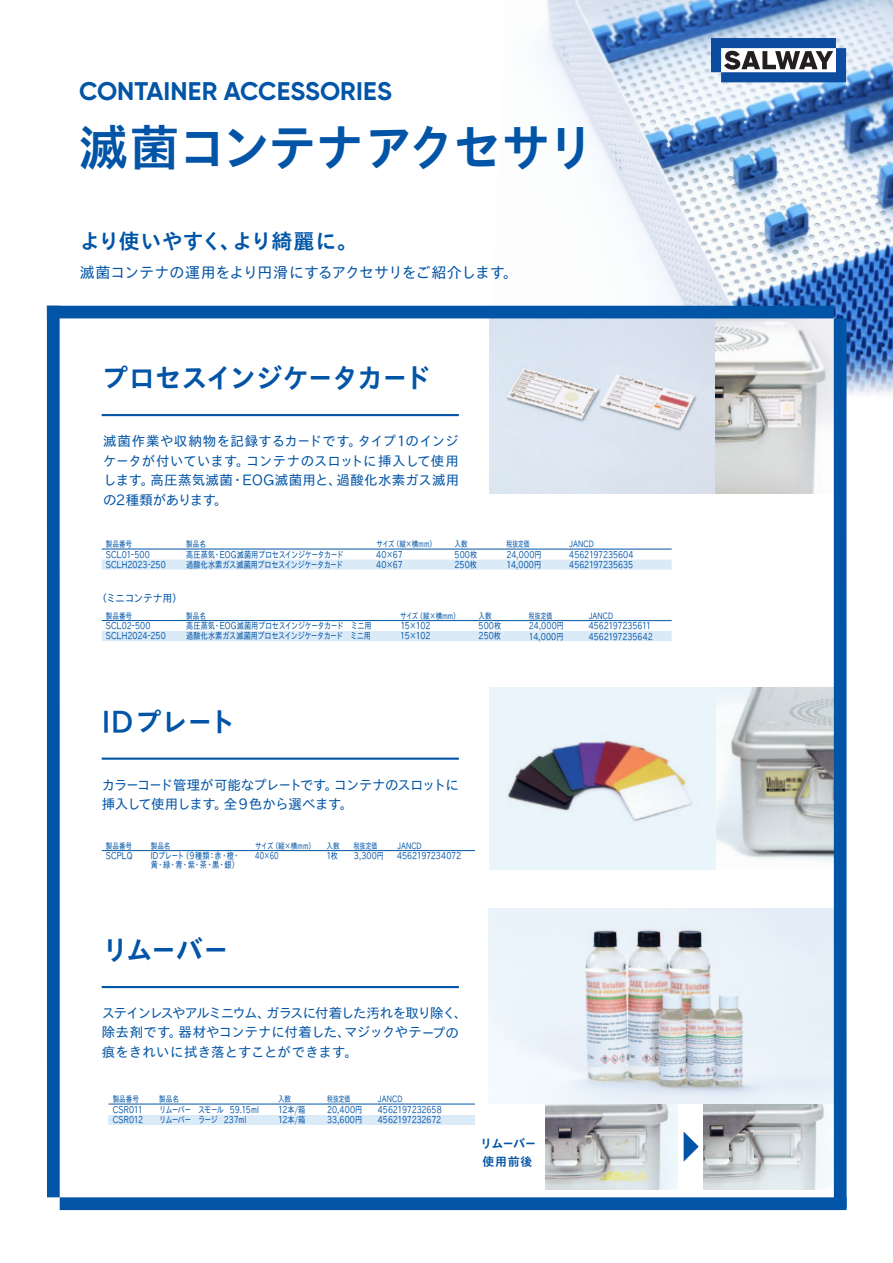
<style>
.page{position:relative;width:893px;height:1263px;background:#fff}
.page>*{position:absolute;margin:0;border:0;box-sizing:border-box;transform-origin:0 0}
.t1{font:49.5px "TB Go Std B";letter-spacing:-.055em;color:#0154a6}
.t2{font:27px "TB Go Std B";letter-spacing:-.025em;color:#0154a6}
.t3{font:700 25.5px "Gilroy";letter-spacing:.005em;color:#0154a6}
.t4{font:21px "TB Go Std B";letter-spacing:-.015em;color:#0154a6}
.t5{font:15px "TB Go Std R";letter-spacing:-.015em;color:#0154a6}
.t6{font:13.5px/19.5px "TB Go Std R";letter-spacing:-.03em;color:#0154a6}
.t7{font:12px/18px "TB Go Std B";letter-spacing:.02em;color:#0154a6}
.t8{font:10.5px "TB Go Std R";letter-spacing:-.05em;color:#0154a6;scale:.95 1}
.t9{font:9px/10.4px "TB Go Std R";letter-spacing:-.015em;color:#0154a6;scale:.8 1}
.t10{font:9px/10.4px "TB Go Std R";letter-spacing:-.04em;color:#0154a6;scale:.8 1}
.t11{font:9px/10.4px "TB Go Std R";letter-spacing:-.055em;color:#0154a6;scale:.8 1}
.t12{font:9px/9.3px "TB Go Std R";letter-spacing:-.035em;color:#0154a6;scale:.8 1}
.t13{font:9px/10.4px "TB Go Std R";letter-spacing:.015em;color:#0154a6;scale:.8 1}
.t14{font:9px/10.4px "TB Go Std R";letter-spacing:.005em;color:#0154a6;scale:.8 1}
.t15{font:9px/10.4px "TB Go Std R";letter-spacing:.01em;color:#0154a6;scale:.8 1}
.t16{font:9px/10.4px "TB Go Std R";letter-spacing:-.07em;color:#0154a6;scale:.8 1}
.t17{font:9px "TB Go Std R";letter-spacing:-.015em;color:#0154a6;scale:.7 1}
.t18{font:8.25px "TB Go Std R";letter-spacing:.005em;color:#0154a6;scale:.8 1}
.t19{font:8.25px "TB Go Std R";letter-spacing:.005em;color:#0154a6;scale:.7 1}
</style>
<div class="page">
<img style="left:489px;top:0;width:404px;height:395px">
<div style="left:60px;top:318px;width:774px;height:890px;background:#fff"></div>
<img style="left:490px;top:318px;width:225px;height:176px">
<img style="left:715px;top:318px;width:119px;height:176px">
<img style="left:489px;top:908px;width:344px;height:196px">
<img style="left:490px;top:687px;width:344px;height:183px">
<div style="left:102px;top:559px;width:570px;height:11px;background:#dbeaf7"></div>
<hr style="left:102px;top:549px;width:570px;height:1px;background:#0154a6">
<div style="left:102px;top:631px;width:570px;height:10px;background:#dbeaf7"></div>
<hr style="left:102px;top:620px;width:570px;height:1px;background:#0154a6">
<div style="left:109px;top:1114px;width:366px;height:10px;background:#dbeaf7"></div>
<hr style="left:109px;top:1104px;width:366px;height:1px;background:#0154a6">
<hr style="left:102px;top:850px;width:373px;height:1px;background:#0154a6">
<hr style="left:102px;top:414px;width:357px;height:2px;background:#0154a6">
<hr style="left:102px;top:986px;width:357px;height:2px;background:#0154a6">
<hr style="left:102px;top:757px;width:357px;height:3px;background:#0154a6">
<svg style="left:684px;top:1132px;width:15px;height:30px"></svg>
<img style="left:546px;top:1104px;width:132px;height:85px">
<img style="left:703px;top:1104px;width:131px;height:85px">
<svg style="left:711px;top:38px;width:135px;height:44px"></svg>
<div style="left:47px;top:306px;width:13px;height:891px;background:#0154a6"></div>
<div style="left:834px;top:318px;width:13px;height:890px;background:#0154a6"></div>
<div style="left:47px;top:306px;width:787px;height:12px;background:#0154a6"></div>
<div style="left:60px;top:1197px;width:787px;height:13px;background:#0154a6"></div>
<h3 class="t3" style="left:79px;top:75px;width:314px">CONTAINER ACCESSORIES</h3>
<h1 class="t1" style="left:79px;top:105px;width:518px">滅菌コンテナアクセサリ</h1>
<h3 class="t4" style="left:80px;top:223px;width:280px">より使いやすく、より綺麗に。</h3>
<p class="t5" style="left:80px;top:259px;width:440px">滅菌コンテナの運用をより円滑にするアクセサリをご紹介します。</p>
<h2 class="t2" style="left:102px;top:355px;width:331px">プロセスインジケータカード</h2>
<p class="t6" style="left:103px;top:431px;width:358px;text-align:justify">滅菌作業や収納物を記録するカードです。タイプ1のインジケータが付いています。コンテナのスロットに挿入して使用します。高圧蒸気滅菌・EOG滅菌用と、過酸化水素ガス滅用の2種類があります。</p>
<p class="t18" style="left:106px;top:537px;width:35px">製品番号</p>
<p class="t18" style="left:186px;top:537px;width:26px">製品名</p>
<p class="t18" style="left:376px;top:537px;width:76px">サイズ（縦×横mm）</p>
<p class="t18" style="left:455px;top:537px;width:18px">入数</p>
<p class="t9" style="left:106px;top:549px;width:76px">SCL01-500<br>SCLH2023-250</p>
<p class="t10" style="left:186px;top:549px;width:198px">高圧蒸気・EOG滅菌用プロセスインジケータカード過酸化水素ガス滅菌用プロセスインジケータカード</p>
<p class="t9" style="left:376px;top:549px;width:35px">40×67<br>40×67</p>
<p class="t15" style="left:455px;top:549px;width:30px">500枚<br>250枚</p>
<p class="t8" style="left:97px;top:589px;width:91px">（ミニコンテナ用）</p>
<p class="t19" style="left:506px;top:537px;width:35px">税抜定価</p>
<p class="t13" style="left:506px;top:549px;width:45px">24,000円<br>14,000円</p>
<p class="t18" style="left:569px;top:537px;width:32px">JANCD</p>
<p class="t9" style="left:569px;top:549px;width:82px">4562197235604<br>4562197235635</p>
<p class="t18" style="left:106px;top:609px;width:35px">製品番号</p>
<p class="t18" style="left:186px;top:609px;width:26px">製品名</p>
<p class="t18" style="left:400px;top:609px;width:76px">サイズ（縦×横mm）</p>
<p class="t18" style="left:479px;top:609px;width:18px">入数</p>
<p class="t9" style="left:106px;top:620px;width:76px">SCL02-500<br>SCLH2024-250</p>
<p class="t10" style="left:186px;top:620px;width:233px">高圧蒸気・EOG滅菌用プロセスインジケータカード ミニ用過酸化水素ガス滅菌用プロセスインジケータカード ミニ用</p>
<p class="t16" style="left:400px;top:620px;width:39px">15×102<br>15×102</p>
<p class="t15" style="left:479px;top:620px;width:30px">500枚<br>250枚</p>
<h2 class="t2" style="left:102px;top:699px;width:136px">IDプレート</h2>
<p class="t6" style="left:102px;top:774px;width:359px">カラーコード管理が可能なプレートです。コンテナのスロットに挿入して使用します。全9色から選べます。</p>
<p class="t18" style="left:106px;top:838px;width:35px">製品番号</p>
<p class="t18" style="left:151px;top:838px;width:26px">製品名</p>
<p class="t9" style="left:106px;top:850px;width:35px">SCPLQ</p>
<p class="t12" style="left:151px;top:851px;width:113px">IDプレート（9種類：赤・橙・黄・緑・青・紫・茶・黒・銀）</p>
<p class="t18" style="left:255px;top:839px;width:76px">サイズ（縦×横mm）</p>
<p class="t17" style="left:255px;top:848px;width:35px">40×60</p>
<p class="t18" style="left:326px;top:838px;width:18px">入数</p>
<p class="t9" style="left:326px;top:850px;width:16px">1枚</p>
<p class="t19" style="left:354px;top:838px;width:35px">税抜定価</p>
<p class="t9" style="left:354px;top:850px;width:39px">3,300円</p>
<p class="t18" style="left:397px;top:838px;width:32px">JANCD</p>
<p class="t9" style="left:397px;top:850px;width:81px">4562197234072</p>
<p class="t19" style="left:529px;top:609px;width:35px">税抜定価</p>
<p class="t13" style="left:529px;top:620px;width:45px">24,000円<br>14,000円</p>
<p class="t18" style="left:589px;top:609px;width:32px">JANCD</p>
<p class="t9" style="left:589px;top:620px;width:82px">4562197235611<br>4562197235642</p>
<h2 class="t2" style="left:102px;top:927px;width:127px">リムーバー</h2>
<p class="t6" style="left:102px;top:1002px;width:367px">ステインレスやアルミニウム、ガラスに付着した汚れを取り除く、除去剤です。器材やコンテナに付着した、マジックやテープの痕をきれいに拭き落とすことができます。</p>
<p class="t18" style="left:113px;top:1092px;width:35px">製品番号</p>
<p class="t18" style="left:159px;top:1092px;width:26px">製品名</p>
<p class="t18" style="left:278px;top:1092px;width:18px">入数</p>
<p class="t14" style="left:113px;top:1103px;width:40px">CSR011<br>CSR012</p>
<p class="t11" style="left:159px;top:1103px;width:126px">リムーバー スモール 59.15mlリムーバー ラージ 237ml</p>
<p class="t9" style="left:278px;top:1103px;width:36px">12本/箱<br>12本/箱</p>
<p class="t19" style="left:327px;top:1092px;width:35px">税抜定価</p>
<p class="t14" style="left:327px;top:1103px;width:46px">20,400円<br>33,600円</p>
<p class="t18" style="left:378px;top:1092px;width:32px">JANCD</p>
<p class="t9" style="left:378px;top:1103px;width:81px">4562197232658<br>4562197232672</p>
<p class="t7" style="left:480px;top:1135px;width:57px">リムーバー使用前後</p>
</div>
